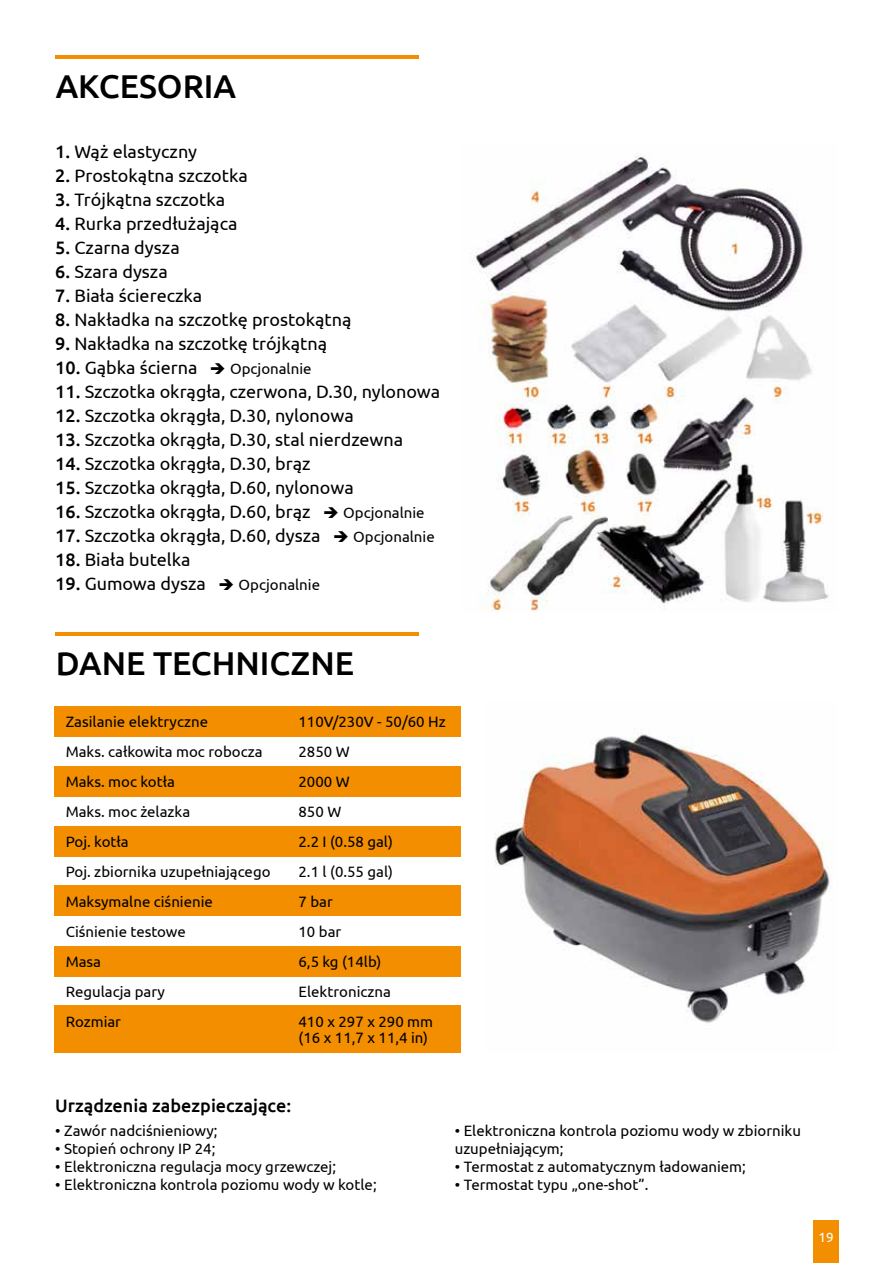
<style>
.page{position:relative;width:893px;height:1263px;background:#fff}
.page>*{position:absolute;margin:0;border:0;box-sizing:border-box;transform-origin:0 0}
.t1{font:500 33px "Ubuntu";color:#000}
.t2{font:18px "Ubuntu";color:#000}
.t3{font:500 18px "Ubuntu";color:#000}
.t4{font:15px/30px "Ubuntu";color:#000}
.t5{font:13.5px "Ubuntu";color:#fff}
.s1{font-weight:500}
.s2{font-size:15px}
</style>
<div class="page">
<div style="left:813px;top:1220px;width:26px;height:43px;background:#f28e00"></div>
<div style="left:54px;top:706px;width:407px;height:30px;background:#f28e00"></div>
<div style="left:54px;top:826px;width:407px;height:30px;background:#f28e00"></div>
<div style="left:54px;top:766px;width:407px;height:30px;background:#f28e00"></div>
<div style="left:54px;top:886px;width:407px;height:30px;background:#f28e00"></div>
<div style="left:54px;top:946px;width:407px;height:30px;background:#f28e00"></div>
<div style="left:54px;top:1006px;width:407px;height:47px;background:#f28e00"></div>
<img style="left:473px;top:155px;width:356px;height:457px">
<img style="left:495px;top:729px;width:338px;height:294px">
<hr style="left:55px;top:55px;width:364px;height:3px;background:#f28e00">
<hr style="left:55px;top:632px;width:364px;height:3px;background:#f28e00">
<h1 class="t1" style="left:56px;top:65px;width:182px">AKCESORIA</h1>
<p class="t2" style="left:55px;top:141px;width:143px"><span class="s1">1.</span> Wąż elastyczny</p>
<p class="t2" style="left:55px;top:165px;width:194px"><span class="s1">2.</span> Prostokątna szczotka</p>
<p class="t2" style="left:55px;top:189px;width:171px"><span class="s1">3.</span> Trójkątna szczotka</p>
<p class="t2" style="left:55px;top:213px;width:184px"><span class="s1">4.</span> Rurka przedłużająca</p>
<p class="t2" style="left:55px;top:237px;width:126px"><span class="s1">5.</span> Czarna dysza</p>
<p class="t2" style="left:55px;top:261px;width:114px"><span class="s1">6.</span> Szara dysza</p>
<p class="t2" style="left:55px;top:285px;width:149px"><span class="s1">7.</span> Biała ściereczka</p>
<p class="t2" style="left:55px;top:309px;width:298px"><span class="s1">8.</span> Nakładka na szczotkę prostokątną</p>
<p class="t2" style="left:55px;top:333px;width:273px"><span class="s1">9.</span> Nakładka na szczotkę trójkątną</p>
<p class="t2" style="left:55px;top:357px;width:258px"><span class="s1">10.</span> Gąbka ścierna ➔ <span class="s2">Opcjonalnie</span></p>
<p class="t2" style="left:55px;top:381px;width:387px"><span class="s1">11.</span> Szczotka okrągła, czerwona, D.30, nylonowa</p>
<p class="t2" style="left:55px;top:405px;width:300px"><span class="s1">12.</span> Szczotka okrągła, D.30, nylonowa</p>
<p class="t2" style="left:55px;top:429px;width:350px"><span class="s1">13.</span> Szczotka okrągła, D.30, stal nierdzewna</p>
<p class="t2" style="left:55px;top:453px;width:257px"><span class="s1">14.</span> Szczotka okrągła, D.30, brąz</p>
<p class="t2" style="left:55px;top:477px;width:300px"><span class="s1">15.</span> Szczotka okrągła, D.60, nylonowa</p>
<p class="t2" style="left:55px;top:501px;width:371px"><span class="s1">16.</span> Szczotka okrągła, D.60, brąz ➔ <span class="s2">Opcjonalnie</span></p>
<p class="t2" style="left:55px;top:525px;width:381px"><span class="s1">17.</span> Szczotka okrągła, D.60, dysza ➔ <span class="s2">Opcjonalnie</span></p>
<p class="t2" style="left:55px;top:549px;width:137px"><span class="s1">18.</span> Biała butelka</p>
<p class="t2" style="left:55px;top:573px;width:266px"><span class="s1">19.</span> Gumowa dysza ➔ <span class="s2">Opcjonalnie</span></p>
<h1 class="t1" style="left:56px;top:642px;width:300px">DANE TECHNICZNE</h1>
<p class="t4" style="left:66px;top:706px;width:206px">Zasilanie elektryczne<br>Maks. całkowita moc robocza<br>Maks. moc kotła<br>Maks. moc żelazka<br>Poj. kotła<br>Poj. zbiornika uzupełniającego<br>Maksymalne ciśnienie<br>Ciśnienie testowe<br>Masa<br>Regulacja pary<br>Rozmiar</p>
<p class="t4" style="left:298px;top:706px;width:149px">110V/230V - 50/60 Hz<br>2850 W<br>2000 W<br>850 W<br>2.2 I (0.58 gal)<br>2.1 l (0.55 gal)<br>7 bar<br>10 bar<br>6,5 kg (14lb)<br>Elektroniczna<br>410 x 297 x 290 mm</p>
<p class="t4" style="left:298px;top:1022px;width:131px">(16 x 11,7 x 11,4 in)</p>
<p class="t3" style="left:55px;top:1094px;width:237px">Urządzenia zabezpieczające:</p>
<p class="t4" style="left:55px;top:1115px;width:164px">• Zawór nadciśnieniowy;</p>
<p class="t4" style="left:55px;top:1133px;width:162px">• Stopień ochrony IP 24;</p>
<p class="t4" style="left:55px;top:1151px;width:282px">• Elektroniczna regulacja mocy grzewczej;</p>
<p class="t4" style="left:55px;top:1169px;width:323px">• Elektroniczna kontrola poziomu wody w kotle;</p>
<p class="t4" style="left:455px;top:1121px;width:348px;line-height:18px">• Elektroniczna kontrola poziomu wody w zbiorniku uzupełniającym;</p>
<p class="t4" style="left:455px;top:1151px;width:293px">• Termostat z automatycznym ładowaniem;</p>
<p class="t4" style="left:455px;top:1169px;width:195px">• Termostat typu „one-shot”.</p>
<p class="t5" style="left:819px;top:1229px;width:17px">19</p>
</div>
